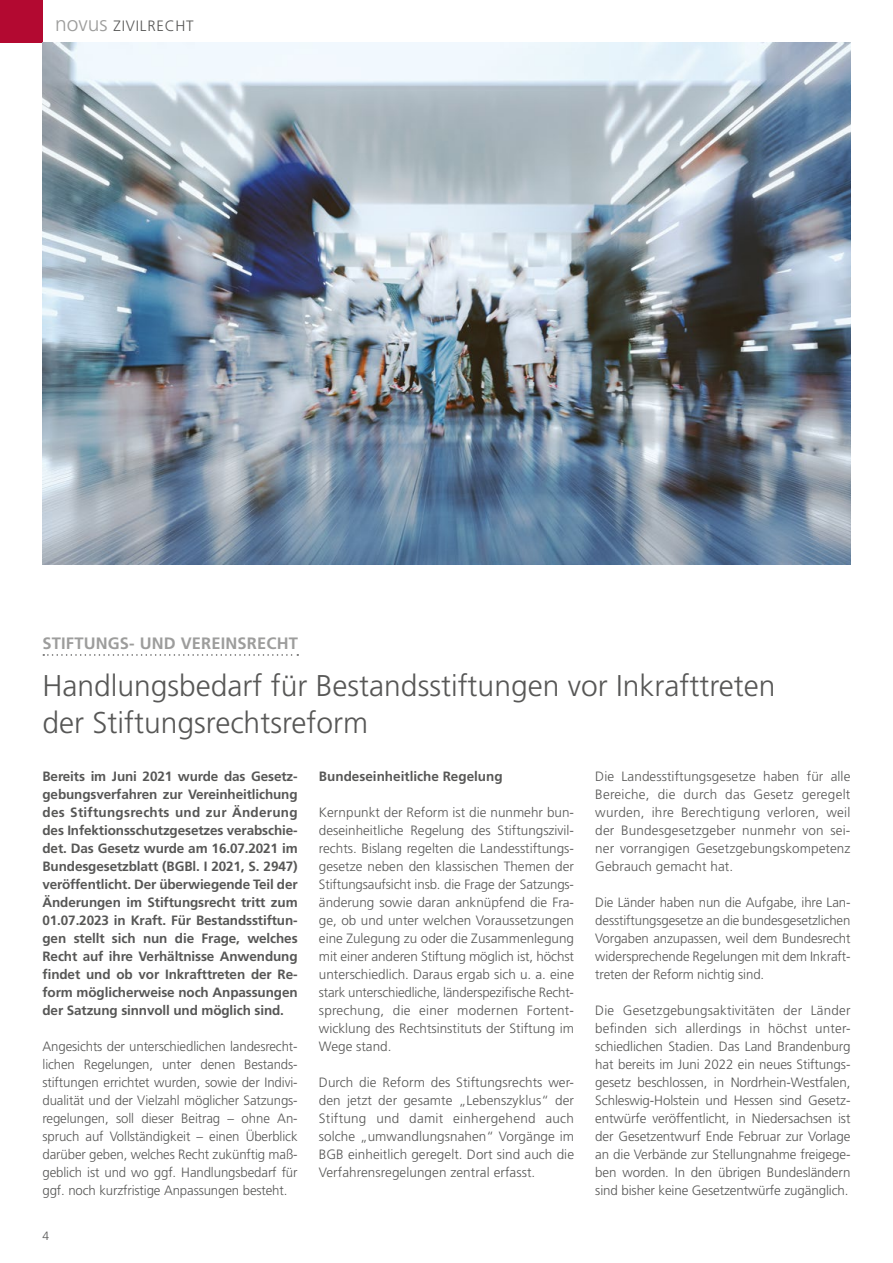
<style>
.page{position:relative;width:893px;height:1263px;background:#fff}
.page>*{position:absolute;margin:0;border:0;box-sizing:border-box;transform-origin:0 0}
.t1{font:300 30px/36.8px "Frutiger LT Std";color:#575756}
.t2{font:700 16.5px "Frutiger LT Std";letter-spacing:.01em;color:#9d9d9c}
.t3{font:300 15px "Frutiger LT Std";letter-spacing:.05em;color:#575756}
.t4{font:300 13.5px/18px "Frutiger LT Std";letter-spacing:-.01em;color:#575756;text-align:justify}
.t5{font:700 13.5px/18px "Frutiger LT Std";letter-spacing:-.01em;color:#575756;text-align:justify}
.t6{font:300 12px "Frutiger LT Std";color:#575756}
.s1{font-size:21px;color:#9d9d9c}
</style>
<div class="page">
<div style="left:0;top:0;width:43px;height:43px;background:#b30931"></div>
<svg style="left:43px;top:654px;width:255px;height:2px"></svg>
<img style="left:43px;top:43px;width:807px;height:522px">
<p class="t3" style="left:55px;top:17px;width:140px"><span class="s1">novus</span> ZIVILRECHT</p>
<p class="t2" style="left:43px;top:633px;width:257px">STIFTUNGS- UND VEREINSRECHT</p>
<h1 class="t1" style="left:43px;top:668px;width:734px">Handlungsbedarf für Bestandsstiftungen vor Inkrafttreten der Stiftungsrechtsreform</h1>
<p class="t5" style="left:43px;top:767px;width:257px">Bereits im Juni 2021 wurde das Gesetz&shy;gebungsverfahren zur Vereinheitlichung des Stiftungsrechts und zur Änderung des Infektionsschutzgesetzes verabschie&shy;det. Das Gesetz wurde am 16.07.2021 im Bundesgesetzblatt (BGBl. I 2021, S. 2947) veröffentlicht. Der überwiegende Teil der Änderungen im Stiftungsrecht tritt zum 01.07.2023 in Kraft. Für Bestandsstiftun&shy;gen stellt sich nun die Frage, welches Recht auf ihre Verhältnisse Anwendung findet und ob vor Inkrafttreten der Re&shy;form möglicherweise noch Anpassungen der Satzung sinnvoll und möglich sind.</p>
<p class="t4" style="left:43px;top:1037px;width:257px">Angesichts der unterschiedlichen landesrecht&shy;lichen Regelungen, unter denen Bestands&shy;stiftungen errichtet wurden, sowie der Indivi&shy;dualität und der Vielzahl möglicher Satzungs&shy;regelungen, soll dieser Beitrag – ohne An&shy;spruch auf Vollständigkeit – einen Überblick darüber geben, welches Recht zukünftig maß&shy;geblich ist und wo ggf. Handlungsbedarf für ggf. noch kurzfristige Anpassungen besteht.</p>
<p class="t6" style="left:43px;top:1229px;width:8px">4</p>
<p class="t5" style="left:319px;top:767px;width:185px">Bundeseinheitliche Regelung</p>
<p class="t4" style="left:319px;top:803px;width:257px">Kernpunkt der Reform ist die nunmehr bun&shy;deseinheitliche Regelung des Stiftungszivil&shy;rechts. Bislang regelten die Landesstiftungs&shy;gesetze neben den klassischen Themen der Stiftungsaufsicht insb. die Frage der Satzungs&shy;änderung sowie daran anknüpfend die Fra&shy;ge, ob und unter welchen Voraussetzungen eine Zulegung zu oder die Zusammenlegung mit einer anderen Stiftung möglich ist, höchst unterschiedlich. Daraus ergab sich u. a. eine stark unterschiedliche, länderspezifische Recht&shy;sprechung, die einer modernen Fortent&shy;wicklung des Rechtsinstituts der Stiftung im Wege stand.</p>
<p class="t4" style="left:319px;top:1073px;width:257px">Durch die Reform des Stiftungsrechts wer&shy;den jetzt der gesamte „Lebenszyklus“ der Stiftung und damit einhergehend auch solche „umwandlungsnahen“ Vorgänge im BGB einheitlich geregelt. Dort sind auch die Verfahrensregelungen zentral erfasst.</p>
<p class="t4" style="left:595px;top:767px;width:257px">Die Landesstiftungsgesetze haben für alle Bereiche, die durch das Gesetz geregelt wurden, ihre Berechtigung verloren, weil der Bundesgesetzgeber nunmehr von sei&shy;ner vorrangigen Gesetzgebungskompetenz Gebrauch gemacht hat.</p>
<p class="t4" style="left:595px;top:893px;width:257px">Die Länder haben nun die Aufgabe, ihre Lan&shy;desstiftungsgesetze an die bundesgesetzlichen Vorgaben anzupassen, weil dem Bundesrecht widersprechende Regelungen mit dem Inkraft&shy;treten der Reform nichtig sind.</p>
<p class="t4" style="left:595px;top:1001px;width:257px">Die Gesetzgebungsaktivitäten der Länder befinden sich allerdings in höchst unter&shy;schiedlichen Stadien. Das Land Brandenburg hat bereits im Juni 2022 ein neues Stiftungs&shy;gesetz beschlossen, in Nordrhein-Westfalen, Schleswig-Holstein und Hessen sind Gesetz&shy;entwürfe veröffentlicht, in Niedersachsen ist der Gesetzentwurf Ende Februar zur Vorlage an die Verbände zur Stellungnahme freigege&shy;ben worden. In den übrigen Bundesländern sind bisher keine Gesetzentwürfe zugänglich.</p>
</div>
